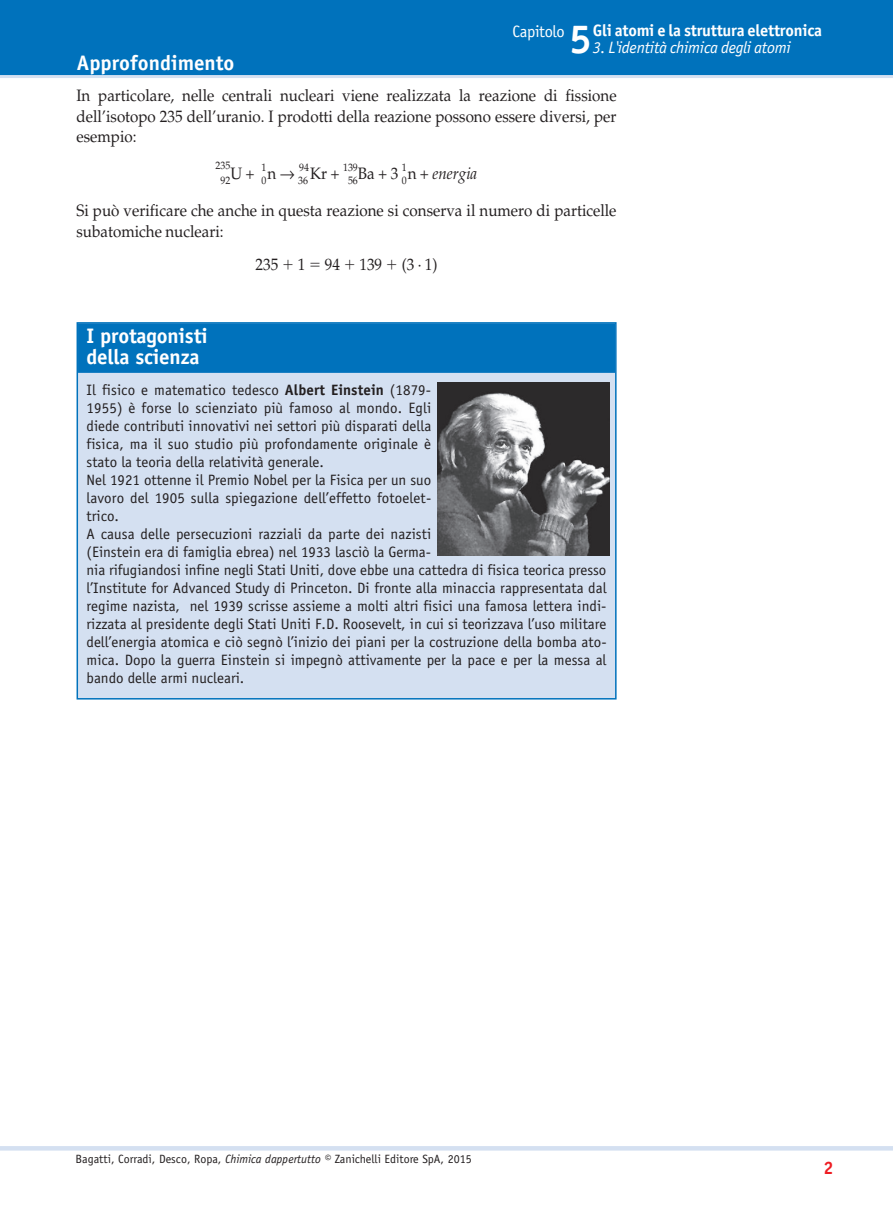
<style>
.page{position:relative;width:893px;height:1212px;background:#fff}
.page>*{position:absolute;margin:0;border:0;box-sizing:border-box;transform-origin:0 0}
.t1{font:700 40.65px "Officina Sans Std";color:#fff}
.t2{font:700 21px/21px "Officina Sans Std";letter-spacing:-.01em;color:#fff}
.t3{font:700 18px "Officina Sans Std";color:#ee1d23}
.t4{font:16.5px/20.2px "Palatino LT Std";color:#231f20;text-align:justify;scale:.92 1}
.t5{font:700 16.5px "Officina Sans Std";letter-spacing:-.015em;color:#fff}
.t6{font:italic 16.5px "Officina Sans Std";letter-spacing:-.015em;color:#fff}
.t7{font:italic 16.5px "Palatino LT Std";color:#231f20;scale:.92 1}
.t8{font:16.5px "Officina Sans Std";letter-spacing:-.02em;color:#fff}
.t9{font:15px/18px "Officina Sans Std";color:#231f20}
.t10{font:12px "Officina Sans Std";color:#231f20}
.t11{font:10.8px/14.4px "Palatino LT Std";color:#231f20;scale:.92 1}
.s1{font-style:normal}
.s2{font-weight:700}
.s3{font-style:italic}
</style>
<div class="page">
<div style="left:0;top:0;width:893px;height:76px;background:#0072bc"></div>
<hr style="left:0;top:75px;width:893px;height:3px;background:#d4e0f1">
<hr style="left:0;top:1146px;width:893px;height:4px;background:#d4e0f1">
<div style="left:77px;top:323px;width:539px;height:376px;background:#d4e0f1"></div>
<div style="left:78px;top:323px;width:537px;height:50px;background:#0072bc"></div>
<div style="left:77px;top:322px;width:540px;height:377px;border:2px solid #0072bc"></div>
<img style="left:438px;top:383px;width:171px;height:172px">
<p class="t8" style="left:512px;top:22px;width:54px">Capitolo</p>
<h1 class="t1" style="left:569px;top:14px;width:24px">5</h1>
<p class="t5" style="left:593px;top:20px;width:231px">Gli atomi e la struttura elettronica</p>
<p class="t6" style="left:593px;top:38px;width:199px">3. L'identità chimica degli atomi</p>
<p class="t4" style="left:77px;top:86px;width:588px">In particolare, nelle centrali nucleari viene realizzata la reazione di fissione dell’isotopo 235 dell’uranio. I prodotti della reazione possono essere diversi, per esempio:</p>
<p class="t11" style="left:221px;top:159px;width:97px;text-indent:-5px">235<br>92<sup>U</sup> <sup>+</sup> 0<sup>n</sup> → 36</p>
<h2 class="t2" style="left:77px;top:52px;width:159px">Approfondimento</h2>
<p class="t11" style="left:343px;top:160px;width:18px">139</p>
<p class="t7" style="left:348px;top:164px;width:142px"><sub>56</sub><span class="s1">Ba + 3</span> <sub>0</sub><span class="s1">n +</span> energia</p>
<p class="t11" style="left:402px;top:160px;width:7px">1</p>
<p class="t4" style="left:77px;top:201px;width:588px">Si può verificare che anche in questa reazione si conserva il numero di particelle subatomiche nucleari:</p>
<p class="t4" style="left:255px;top:254px;width:199px">235 1 94 139 (3 ∙ 1)</p>
<p class="t11" style="left:262px;top:160px;width:7px">1</p>
<p class="t11" style="left:299px;top:160px;width:12px">94</p>
<p class="t4" style="left:310px;top:164px;width:34px">Kr +</p>
<h2 class="t2" style="left:87px;top:325px;width:123px">I protagonisti della scienza</h2>
<p class="t9" style="left:87px;top:381px;width:522px">Il fisico e matematico tedesco <span class="s2">Albert Einstein</span> (1879-<br>1955) è forse lo scienziato più famoso al mondo. Egli<br>diede contributi innovativi nei settori più disparati della<br>fisica, ma il suo studio più profondamente originale è<br>stato la teoria della relatività generale.<br>Nel 1921 ottenne il Premio Nobel per la Fisica per un suo<br>lavoro del 1905 sulla spiegazione dell’effetto fotoelet-<br>trico.<br>A causa delle persecuzioni razziali da parte dei nazisti<br>(Einstein era di famiglia ebrea) nel 1933 lasciò la Germa-<br>nia rifugiandosi infine negli Stati Uniti, dove ebbe una cattedra di fisica teorica presso l’Institute for Advanced Study di Princeton. Di fronte alla minaccia rappresentata dal regime nazista, nel 1939 scrisse assieme a molti altri fisici una famosa lettera indi&shy;rizzata al presidente degli Stati Uniti F.D. Roosevelt, in cui si teorizzava l’uso militare dell’energia atomica e ciò segnò l’inizio dei piani per la costruzione della bomba ato&shy;mica. Dopo la guerra Einstein si impegnò attivamente per la pace e per la messa al bando delle armi nucleari.</p>
<p class="t10" style="left:75px;top:1152px;width:398px">Bagatti, Corradi, Desco, Ropa, <span class="s3">Chimica dappertutto ©</span> Zanichelli Editore SpA, 2015</p>
<p class="t3" style="left:823px;top:1156px;width:12px">2</p>
</div>
